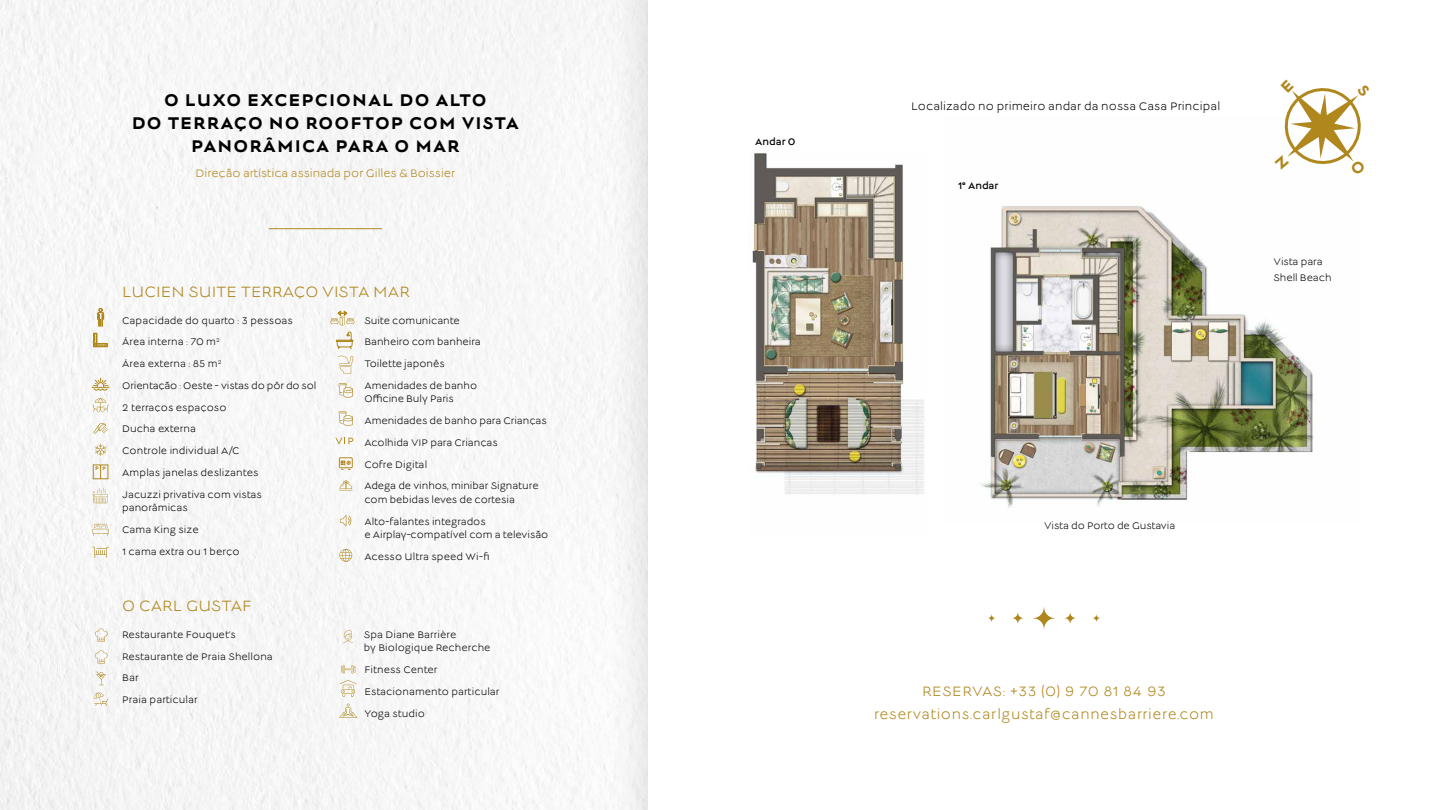
<style>
.page{position:relative;width:1440px;height:810px;background:#fff}
.page>*{position:absolute;margin:0;border:0;box-sizing:border-box;transform-origin:0 0}
.t1{font:700 18.75px/23.2px "Lucien";letter-spacing:.06em;color:#000;text-align:center}
.t2{font:16.5px "Lucien";letter-spacing:.01em;color:#af871d}
.t3{font:15px/22.5px "Lucien";letter-spacing:.04em;color:#af871d;text-align:center}
.t4{font:12px "Lucien";letter-spacing:.01em;color:#000}
.t5{font:12px "Lucien";color:#af871d}
.t6{font:10.5px/21.8px "Lucien";color:#000}
.t7{font:10.5px "Lucien";letter-spacing:-.005em;color:#000}
</style>
<div class="page">
<img style="left:0;top:0;width:606px;height:810px">
<div style="left:606px;top:0;width:834px;height:810px;background:#f3f3f3"></div>
<div style="left:648px;top:0;width:792px;height:810px;background:#fff"></div>
<img style="left:752px;top:153px;width:172px;height:342px">
<img style="left:981px;top:206px;width:333px;height:302px">
<svg style="left:1033px;top:607px;width:22px;height:22px"></svg>
<svg style="left:1012px;top:612px;width:12px;height:12px"></svg>
<svg style="left:1064px;top:612px;width:12px;height:12px"></svg>
<svg style="left:988px;top:614px;width:8px;height:8px"></svg>
<svg style="left:1092px;top:614px;width:8px;height:8px"></svg>
<svg style="left:92px;top:524px;width:17px;height:12px"></svg>
<svg style="left:339px;top:480px;width:14px;height:10px"></svg>
<svg style="left:92px;top:547px;width:17px;height:10px"></svg>
<svg style="left:94px;top:333px;width:14px;height:14px"></svg>
<svg style="left:339px;top:549px;width:13px;height:13px"></svg>
<svg style="left:92px;top:378px;width:18px;height:13px"></svg>
<svg style="left:97px;top:308px;width:7px;height:18px"></svg>
<div style="left:339px;top:457px;width:14px;height:11px;border:1px solid #af871d"></div>
<svg style="left:341px;top:461px;width:10px;height:9px"></svg>
<svg style="left:338px;top:356px;width:15px;height:17px"></svg>
<svg style="left:339px;top:383px;width:14px;height:15px"></svg>
<svg style="left:339px;top:412px;width:14px;height:14px"></svg>
<svg style="left:93px;top:464px;width:16px;height:15px"></svg>
<svg style="left:93px;top:398px;width:16px;height:14px"></svg>
<svg style="left:93px;top:422px;width:15px;height:12px"></svg>
<svg style="left:336px;top:332px;width:18px;height:18px"></svg>
<svg style="left:95px;top:443px;width:11px;height:13px"></svg>
<svg style="left:340px;top:515px;width:11px;height:11px"></svg>
<svg style="left:93px;top:488px;width:15px;height:15px"></svg>
<svg style="left:335px;top:438px;width:18px;height:6px"></svg>
<svg style="left:330px;top:311px;width:24px;height:15px"></svg>
<svg style="left:95px;top:629px;width:13px;height:13px"></svg>
<svg style="left:94px;top:692px;width:14px;height:14px"></svg>
<svg style="left:343px;top:630px;width:10px;height:13px"></svg>
<svg style="left:340px;top:680px;width:17px;height:17px"></svg>
<svg style="left:95px;top:672px;width:11px;height:14px"></svg>
<svg style="left:341px;top:665px;width:14px;height:9px"></svg>
<svg style="left:339px;top:704px;width:18px;height:14px"></svg>
<svg style="left:95px;top:650px;width:13px;height:14px"></svg>
<hr style="left:269px;top:228px;width:113px;height:1px;background:#af871d">
<svg style="left:1284px;top:88px;width:77px;height:76px"></svg>
<h1 class="t1" style="left:132px;top:89px;width:389px">O LUXO EXCEPCIONAL DO ALTO<br>DO TERRAÇO NO ROOFTOP COM VISTA<br>PANORÂMICA PARA O MAR</h1>
<p class="t5" style="left:196px;top:168px;width:261px">Direção artística assinada por Gilles &amp; Boissier</p>
<h2 class="t2" style="left:122px;top:285px;width:289px">LUCIEN SUITE TERRAÇO VISTA MAR</h2>
<p class="t6" style="left:122px;top:310px;width:196px">Capacidade do quarto : 3 pessoas<br>Área interna : 70 m<sup>2<br></sup>Área externa : 85 m<sup>2<br></sup>Orientação : Oeste - vistas do pôr do sol<br>2 terraços espaçoso<br>Ducha externa<br>Controle individual A/C<br>Amplas janelas deslizantes<br>Jacuzzi privativa com vistas</p>
<p class="t6" style="left:122px;top:498px;width:119px">panorâmicas<br>Cama King size<br>1 cama extra ou 1 berço</p>
<p class="t6" style="left:364px;top:310px;width:118px">Suite comunicante<br>Banheiro com banheira<br>Toilette japonês<br>Amenidades de banho</p>
<p class="t6" style="left:364px;top:389px;width:184px">Officine Buly Paris<br>Amenidades de banho para Crianças<br>Acolhida VIP para Crianças<br>Cofre Digital<br>Adega de vinhos, minibar Signature</p>
<p class="t6" style="left:364px;top:489px;width:152px">com bebidas leves de cortesia<br>Alto-falantes integrados</p>
<p class="t6" style="left:364px;top:525px;width:185px">e Airplay-compatível com a televisão<br>Acesso Ultra speed Wi-fi</p>
<h2 class="t2" style="left:122px;top:599px;width:131px">O CARL GUSTAF</h2>
<p class="t6" style="left:122px;top:624px;width:152px">Restaurante Fouquet’s<br>Restaurante de Praia Shellona<br>Bar<br>Praia particular</p>
<p class="t6" style="left:364px;top:629px;width:128px;line-height:13.5px">Spa Diane Barrière<br>by Biologique Recherche</p>
<p class="t6" style="left:364px;top:660px;width:137px">Fitness Center<br>Estacionamento particular<br>Yoga studio</p>
<p class="t7" style="left:755px;top:137px;width:42px">Andar 0</p>
<p class="t4" style="left:911px;top:101px;width:311px">Localizado no primeiro andar da nossa Casa Principal</p>
<p class="t7" style="left:958px;top:180px;width:42px">1° Andar</p>
<p class="t6" style="left:1274px;top:254px;width:60px;line-height:15.8px">Vista para<br>Shell Beach</p>
<p class="t6" style="left:1044px;top:516px;width:133px">Vista do Porto de Gustavia</p>
<h3 class="t3" style="left:874px;top:681px;width:341px">RESERVAS: +33 (0) 9 70 81 84 93 reservations.carlgustaf@cannesbarriere.com</h3>
</div>
